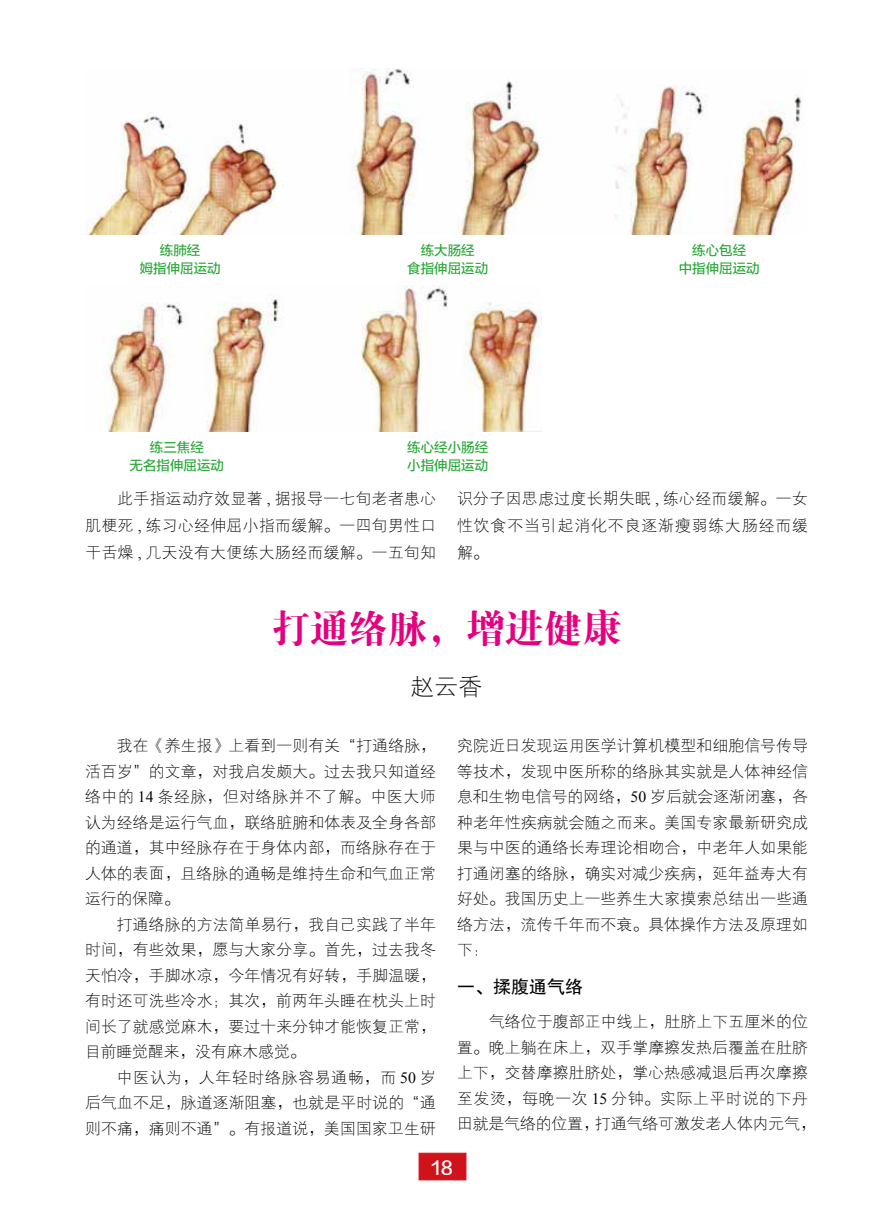
<style>
.page{position:relative;width:893px;height:1212px;background:#fff}
.page>*{position:absolute;margin:0;border:0;box-sizing:border-box;transform-origin:0 0}
.t1{font:39px "FZDBSK GBK1 0";color:#e4007f}
.t2{font:24px "FZXDXK GBK1 0";color:#000}
.t3{font:18px "FZHTK GBK1 0";color:#000}
.t4{font:18px "FZLTZHK GBK1 0";color:#fff}
.t5{font:15.75px/25.5px "FZXDXK GBK1 0";letter-spacing:.015em;color:#000;text-align:justify}
.t6{font:13.5px/18px "FZLTZHUNHK GBK1 0";color:#2aa738;text-align:center}
.s1{font-family:"Times New Roman"}
</style>
<div class="page">
<div style="left:419px;top:1153px;width:47px;height:27px;background:#d0121b;border:1px solid #d0121b"></div>
<img style="left:85px;top:68px;width:717px;height:167px">
<img style="left:107px;top:286px;width:435px;height:146px">
<p class="t6" style="left:140px;top:242px;width:82px">练肺经<br>姆指伸屈运动</p>
<p class="t6" style="left:407px;top:242px;width:82px">练大肠经<br>食指伸屈运动</p>
<p class="t6" style="left:130px;top:438px;width:96px">练三焦经<br>无名指伸屈运动</p>
<p class="t6" style="left:407px;top:438px;width:82px;text-align:left">练心经小肠经小指伸屈运动</p>
<p class="t6" style="left:679px;top:242px;width:82px">练心包经<br>中指伸屈运动</p>
<p class="t5" style="left:85px;top:486px;width:352px;line-height:27px;text-indent:32px">此手指运动疗效显著 <span class="s1">,</span> 据报导一七旬老者患心肌梗死 <span class="s1">,</span> 练习心经伸屈小指而缓解。一四旬男性口干舌燥 <span class="s1">,</span> 几天没有大便练大肠经而缓解。一五旬知</p>
<p class="t5" style="left:457px;top:486px;width:352px;line-height:27px">识分子因思虑过度长期失眠 <span class="s1">,</span> 练心经而缓解。一女性饮食不当引起消化不良逐渐瘦弱练大肠经而缓解。</p>
<h1 class="t1" style="left:271px;top:608px;width:353px">打通络脉，增进健康</h1>
<h2 class="t2" style="left:410px;top:674px;width:73px">赵云香</h2>
<p class="t5" style="left:85px;top:733px;width:352px;text-indent:32px">我在《养生报》上看到一则有关“打通络脉，活百岁”的文章，对我启发颇大。过去我只知道经络中的 <span class="s1">14</span> 条经脉，但对络脉并不了解。中医大师认为经络是运行气血，联络脏腑和体表及全身各部的通道，其中经脉存在于身体内部，而络脉存在于人体的表面，且络脉的通畅是维持生命和气血正常运行的保障。</p>
<p class="t5" style="left:85px;top:912px;width:352px;text-indent:32px">打通络脉的方法简单易行，我自己实践了半年时间，有些效果，愿与大家分享。首先，过去我冬天怕冷，手脚冰凉，今年情况有好转，手脚温暖，有时还可洗些冷水；其次，前两年头睡在枕头上时间长了就感觉麻木，要过十来分钟才能恢复正常，目前睡觉醒来，没有麻木感觉。</p>
<p class="t5" style="left:85px;top:1065px;width:352px;text-indent:32px">中医认为，人年轻时络脉容易通畅，而 <span class="s1">50</span> 岁后气血不足，脉道逐渐阻塞，也就是平时说的“通则不痛，痛则不通”。有报道说，美国国家卫生研</p>
<p class="t5" style="left:457px;top:733px;width:352px">究院近日发现运用医学计算机模型和细胞信号传导等技术，发现中医所称的络脉其实就是人体神经信息和生物电信号的网络，<span class="s1">50</span> 岁后就会逐渐闭塞，各种老年性疾病就会随之而来。美国专家最新研究成果与中医的通络长寿理论相吻合，中老年人如果能打通闭塞的络脉，确实对减少疾病，延年益寿大有好处。我国历史上一些养生大家摸索总结出一些通络方法，流传千年而不衰。具体操作方法及原理如下：</p>
<p class="t3" style="left:457px;top:977px;width:127px">一、揉腹通气络</p>
<p class="t5" style="left:457px;top:1009px;width:360px;text-align:left;text-indent:32px">气络位于腹部正中线上，肚脐上下五厘米的位置。晚上躺在床上，双手掌摩擦发热后覆盖在肚脐上下，交替摩擦肚脐处，掌心热感减退后再次摩擦至发烫，每晚一次 <span class="s1">15</span> 分钟。实际上平时说的下丹田就是气络的位置，打通气络可激发老人体内元气，</p>
<p class="t4" style="left:432px;top:1157px;width:23px">18</p>
</div>
